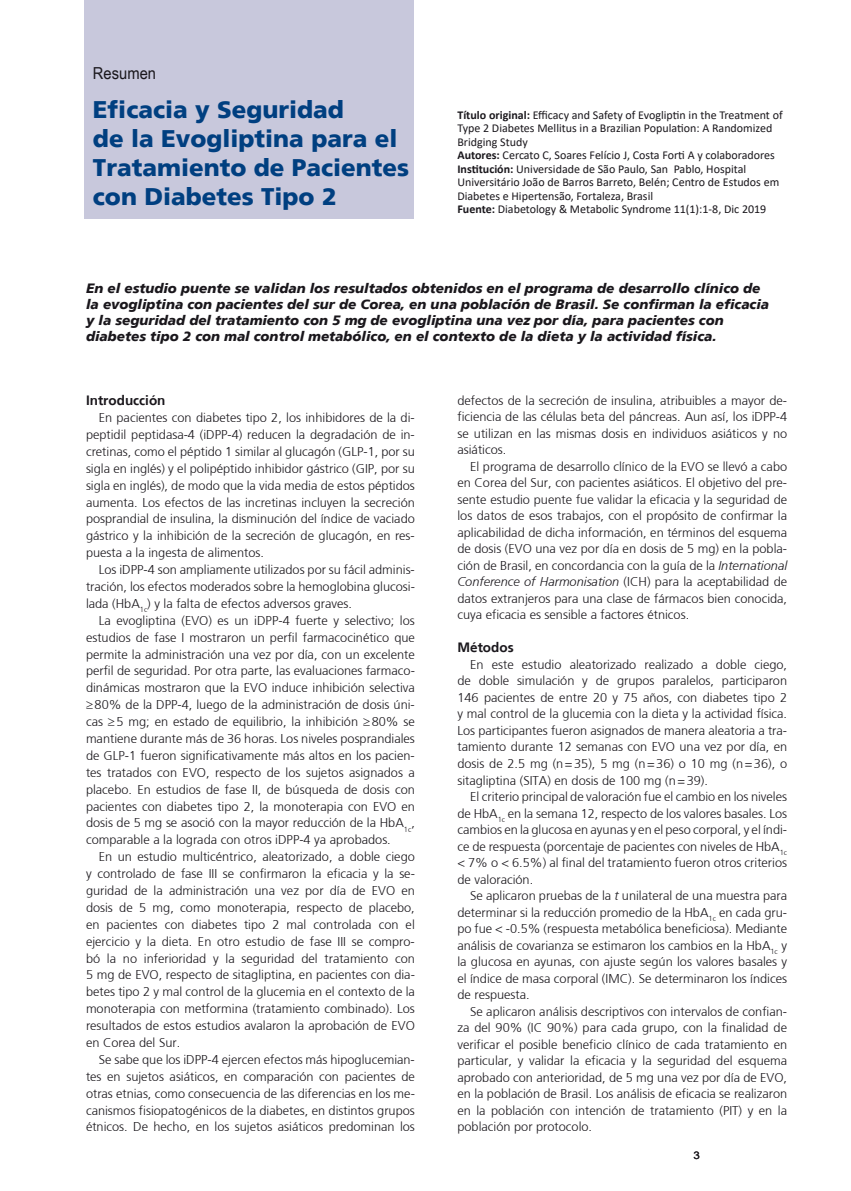
<style>
.page{position:relative;width:851px;height:1191px;background:#fff}
.page>*{position:absolute;margin:0;border:0;box-sizing:border-box;transform-origin:0 0}
.t1{font:900 24px/28.8px "Frutiger";color:#003f80}
.t2{font:16.5px "Arial Narrow";color:#1a171c;scale:1.09 1}
.t3{font:italic 900 13.5px/16.2px "Frutiger";color:#1a171c}
.t4{font:700 13.5px "Frutiger";color:#1a171c}
.t5{font:300 12.75px/17px "Frutiger";color:#1a171c;text-align:justify}
.t6{font:12px/13.5px "Calibri";color:#1a171c}
.t7{font:10.5px "Arial";color:#1a171c;scale:1.1 1}
.s1{font-weight:700}
.s2{font-style:italic}
</style>
<div class="page">
<div style="left:85px;top:0;width:329px;height:218px;background:#c8c8dc"></div>
<p class="t2" style="left:93px;top:61px;width:59px">Resumen</p>
<h1 class="t1" style="left:93px;top:95px;width:318px">Eficacia y Seguridad<br>de la Evogliptina para el<br>Tratamiento de Pacientes con Diabetes Tipo 2</h1>
<p class="t6" style="left:457px;top:107px;width:327px"><span class="s1">Título original:</span> Efficacy and Safety of Evogliptin in the Treatment of Type 2 Diabetes Mellitus in a Brazilian Population: A Randomized Bridging Study<br><span class="s1">Autores:</span> Cercato C, Soares Felício J, Costa Forti A y colaboradores <span class="s1">Institución:</span> Universidade de São Paulo, San Pablo, Hospital Universitário João de Barros Barreto, Belén; Centro de Estudos em Diabetes e Hipertensão, Fortaleza, Brasil<br><span class="s1">Fuente:</span> Diabetology &amp; Metabolic Syndrome 11(1):1-8, Dic 2019</p>
<p class="t3" style="left:86px;top:279px;width:684px">En el estudio puente se validan los resultados obtenidos en el programa de desarrollo clínico de la evogliptina con pacientes del sur de Corea, en una población de Brasil. Se confirman la eficacia y la seguridad del tratamiento con 5 mg de evogliptina una vez por día, para pacientes con diabetes tipo 2 con mal control metabólico, en el contexto de la dieta y la actividad física.</p>
<p class="t4" style="left:86px;top:392px;width:81px">Introducción</p>
<p class="t5" style="left:86px;top:409px;width:330px;text-indent:13px">En pacientes con diabetes tipo 2, los inhibidores de la di&shy;peptidil peptidasa-4 (iDPP-4) reducen la degradación de in&shy;cretinas, como el péptido 1 similar al glucagón (GLP-1, por su sigla en inglés) y el polipéptido inhibidor gástrico (GIP, por su sigla en inglés), de modo que la vida media de estos péptidos aumenta. Los efectos de las incretinas incluyen la secreción posprandial de insulina, la disminución del índice de vaciado gástrico y la inhibición de la secreción de glucagón, en res&shy;puesta a la ingesta de alimentos.</p>
<p class="t5" style="left:86px;top:561px;width:330px;text-indent:13px">Los iDPP-4 son ampliamente utilizados por su fácil adminis&shy;tración, los efectos moderados sobre la hemoglobina glucosi&shy;lada (HbA<sub>1c</sub>) y la falta de efectos adversos graves.</p>
<p class="t5" style="left:86px;top:612px;width:330px;text-indent:13px">La evogliptina (EVO) es un iDPP-4 fuerte y selectivo; los estudios de fase I mostraron un perfil farmacocinético que permite la administración una vez por día, con un excelente perfil de seguridad. Por otra parte, las evaluaciones farmaco&shy;dinámicas mostraron que la EVO induce inhibición selectiva ≥80% de la DPP-4, luego de la administración de dosis úni&shy;cas ≥5 mg; en estado de equilibrio, la inhibición ≥80% se mantiene durante más de 36 horas. Los niveles posprandiales de GLP-1 fueron significativamente más altos en los pacien&shy;tes tratados con EVO, respecto de los sujetos asignados a placebo. En estudios de fase II, de búsqueda de dosis con pacientes con diabetes tipo 2, la monoterapia con EVO en dosis de 5 mg se asoció con la mayor reducción de la HbA<sub>1c</sub>, comparable a la lograda con otros iDPP-4 ya aprobados.</p>
<p class="t5" style="left:86px;top:848px;width:330px;text-indent:13px">En un estudio multicéntrico, aleatorizado, a doble ciego y controlado de fase III se confirmaron la eficacia y la se&shy;guridad de la administración una vez por día de EVO en dosis de 5 mg, como monoterapia, respecto de placebo, en pacientes con diabetes tipo 2 mal controlada con el ejercicio y la dieta. En otro estudio de fase III se compro&shy;bó la no inferioridad y la seguridad del tratamiento con 5 mg de EVO, respecto de sitagliptina, en pacientes con dia&shy;betes tipo 2 y mal control de la glucemia en el contexto de la monoterapia con metformina (tratamiento combinado). Los resultados de estos estudios avalaron la aprobación de EVO en Corea del Sur.</p>
<p class="t5" style="left:86px;top:1051px;width:330px;text-indent:13px">Se sabe que los iDPP-4 ejercen efectos más hipoglucemian&shy;tes en sujetos asiáticos, en comparación con pacientes de otras etnias, como consecuencia de las diferencias en los me&shy;canismos fisiopatogénicos de la diabetes, en distintos grupos étnicos. De hecho, en los sujetos asiáticos predominan los</p>
<p class="t5" style="left:457px;top:392px;width:331px;line-height:16.5px">defectos de la secreción de insulina, atribuibles a mayor de&shy;ficiencia de las células beta del páncreas. Aun así, los iDPP-4 se utilizan en las mismas dosis en individuos asiáticos y no asiáticos.</p>
<p class="t5" style="left:457px;top:458px;width:331px;line-height:16.5px;text-indent:13px">El programa de desarrollo clínico de la EVO se llevó a cabo en Corea del Sur, con pacientes asiáticos. El objetivo del pre&shy;sente estudio puente fue validar la eficacia y la seguridad de los datos de esos trabajos, con el propósito de confirmar la aplicabilidad de dicha información, en términos del esquema de dosis (EVO una vez por día en dosis de 5 mg) en la pobla&shy;ción de Brasil, en concordancia con la guía de la <span class="s2">International Conference of Harmonisation</span> (ICH) para la aceptabilidad de datos extranjeros para una clase de fármacos bien conocida, cuya eficacia es sensible a factores étnicos.</p>
<p class="t4" style="left:457px;top:640px;width:58px">Métodos</p>
<p class="t5" style="left:457px;top:656px;width:331px;line-height:16.5px;text-indent:13px">En este estudio aleatorizado realizado a doble ciego, de doble simulación y de grupos paralelos, participaron 146 pacientes de entre 20 y 75 años, con diabetes tipo 2 y mal control de la glucemia con la dieta y la actividad física.<br>Los participantes fueron asignados de manera aleatoria a tra&shy;tamiento durante 12 semanas con EVO una vez por día, en dosis de 2.5 mg (n=35), 5 mg (n=36) o 10 mg (n=36), o sitagliptina (SITA) en dosis de 100 mg (n=39).</p>
<p class="t5" style="left:457px;top:788px;width:331px;line-height:16.5px;text-indent:13px">El criterio principal de valoración fue el cambio en los niveles de HbA<sub>1c</sub> en la semana 12, respecto de los valores basales. Los cambios en la glucosa en ayunas y en el peso corporal, y el índi&shy;ce de respuesta (porcentaje de pacientes con niveles de HbA<sub>1c </sub>&lt; 7% o &lt; 6.5%) al final del tratamiento fueron otros criterios de valoración.</p>
<p class="t5" style="left:457px;top:887px;width:331px;line-height:16.5px;text-indent:13px">Se aplicaron pruebas de la <span class="s2">t</span> unilateral de una muestra para determinar si la reducción promedio de la HbA<sub>1c</sub> en cada gru&shy;po fue &lt; -0.5% (respuesta metabólica beneficiosa). Mediante análisis de covarianza se estimaron los cambios en la HbA<sub>1c</sub> y la glucosa en ayunas, con ajuste según los valores basales y el índice de masa corporal (IMC). Se determinaron los índices de respuesta.</p>
<p class="t5" style="left:457px;top:1003px;width:331px;line-height:16.5px;text-indent:13px">Se aplicaron análisis descriptivos con intervalos de confian&shy;za del 90% (IC 90%) para cada grupo, con la finalidad de verificar el posible beneficio clínico de cada tratamiento en particular, y validar la eficacia y la seguridad del esquema aprobado con anterioridad, de 5 mg una vez por día de EVO, en la población de Brasil. Los análisis de eficacia se realizaron en la población con intención de tratamiento (PIT) y en la población por protocolo.</p>
<p class="t7" style="left:693px;top:1148px;width:7px">3</p>
</div>
